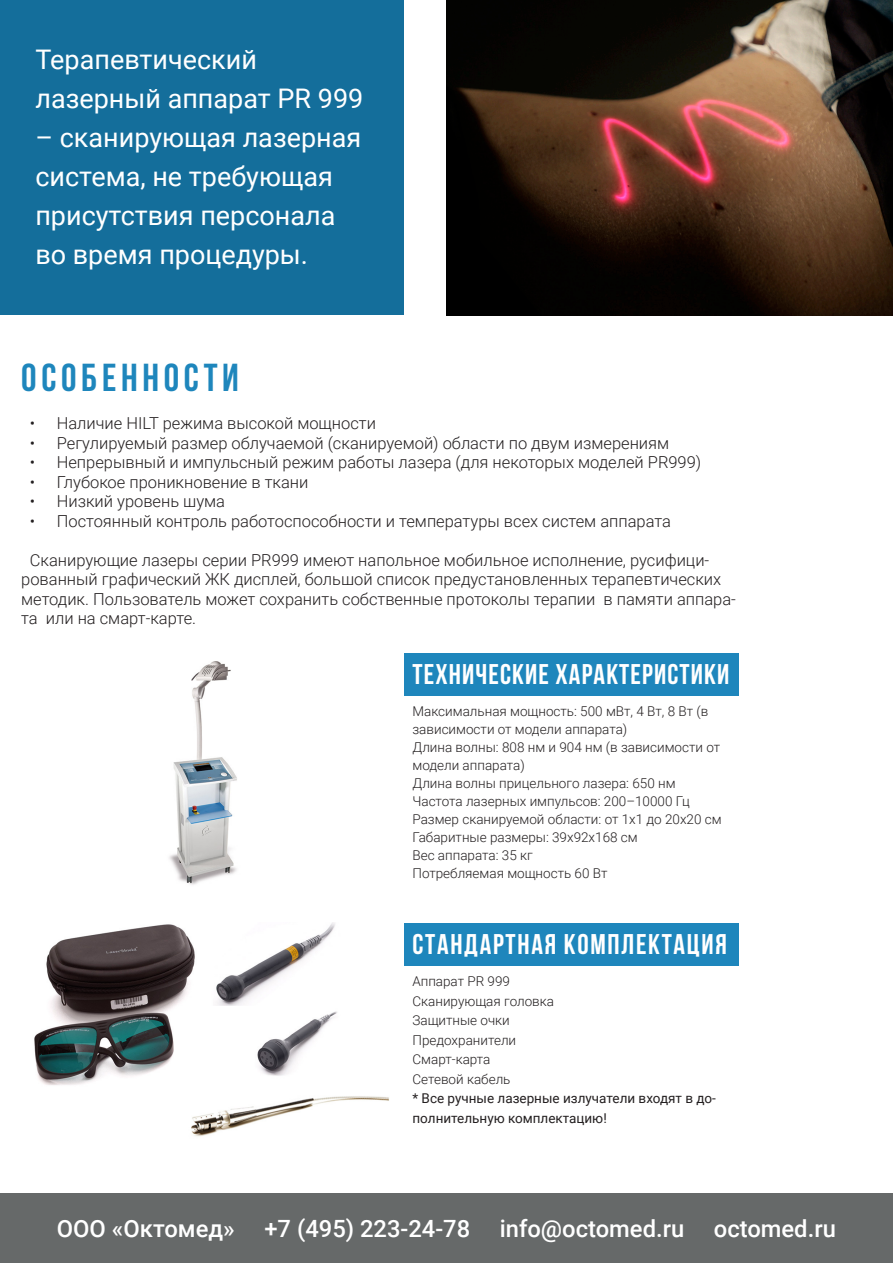
<style>
.page{position:relative;width:893px;height:1263px;background:#fff}
.page>*{position:absolute;margin:0;border:0;box-sizing:border-box;transform-origin:0 0}
.t1{font:700 39px "Bebas Neue";letter-spacing:.12em;color:#1e86bc}
.t2{font:700 28.5px "Bebas Neue";letter-spacing:.04em;color:#fff}
.t3{font:700 28.5px "Bebas Neue";letter-spacing:.06em;color:#fff}
.t4{font:27px/39px "Roboto";color:#fff}
.t5{font:500 23.7px "Roboto";color:#fff}
.t6{font:300 16.5px/19.5px "Roboto";color:#231f20}
.t7{font:300 13.5px/18px "Roboto";color:#231f20}
.t8{font:13.5px/19.5px "Roboto";color:#231f20}
</style>
<div class="page">
<img style="left:446px;top:0;width:447px;height:316px">
<img style="left:169px;top:661px;width:68px;height:224px">
<div style="left:404px;top:653px;width:334px;height:42px;background:#1e86bc"></div>
<img style="left:34px;top:923px;width:355px;height:214px">
<div style="left:404px;top:923px;width:334px;height:42px;background:#1e86bc"></div>
<div style="left:0;top:1193px;width:893px;height:70px;background:#666969"></div>
<div style="left:0;top:0;width:403px;height:315px;background:#146e9b"></div>
<h3 class="t4" style="left:35px;top:39px;width:329px">Терапевтический лазерный аппарат PR 999</h3>
<h3 class="t4" style="left:35px;top:117px;width:327px">– сканирующая лазерная система, не требующая присутствия персонала во время процедуры.</h3>
<h1 class="t1" style="left:21px;top:356px;width:219px">особенности</h1>
<p class="t6" style="left:30px;top:413px;width:348px">• Наличие HILT режима высокой мощности</p>
<p class="t6" style="left:30px;top:432px;width:641px">• Регулируемый размер облучаемой (сканируемой) области по двум измерениям</p>
<p class="t6" style="left:30px;top:452px;width:673px">• Непрерывный и импульсный режим работы лазера (для некоторых моделей PR999)</p>
<p class="t6" style="left:30px;top:471px;width:280px">• Глубокое проникновение в ткани</p>
<p class="t6" style="left:30px;top:491px;width:197px">• Низкий уровень шума</p>
<p class="t6" style="left:30px;top:510px;width:643px">• Постоянный контроль работоспособности и температуры всех систем аппарата</p>
<p class="t6" style="left:21px;top:549px;width:716px;text-indent:9px">Сканирующие лазеры серии PR999 имеют напольное мобильное исполнение, русифици&shy;рованный графический ЖК дисплей, большой список предустановленных терапевтических методик. Пользователь может сохранить собственные протоколы терапии в памяти аппара&shy;та или на cмарт-карте.</p>
<h2 class="t2" style="left:412px;top:659px;width:318px">технические характеристики</h2>
<p class="t7" style="left:412px;top:702px;width:311px">Максимальная мощность: 500 мВт, 4 Вт, 8 Вт (в зависимости от модели аппарата)<br>Длина волны: 808 нм и 904 нм (в зависимости от модели аппарата)<br>Длина волны прицельного лазера: 650 нм Частота лазерных импульсов: 200–10000 Гц Размер сканируемой области: от 1х1 до 20х20 см Габаритные размеры: 39х92х168 см<br>Вес аппарата: 35 кг<br>Потребляемая мощность 60 Вт</p>
<h2 class="t3" style="left:412px;top:929px;width:316px">стандартная комплектация</h2>
<p class="t7" style="left:412px;top:971px;width:143px;line-height:19.5px">Аппарат PR 999<br>Сканирующая головка<br>Защитные очки<br>Предохранители<br>Смарт-карта<br>Сетевой кабель</p>
<p class="t8" style="left:412px;top:1088px;width:305px">* Все ручные лазерные излучатели входят в до&shy;полнительную комплектацию!</p>
<h3 class="t5" style="left:57px;top:1211px;width:780px">ООО «Октомед» +7 (495) 223-24-78 info@octomed.ru octomed.ru</h3>
</div>
